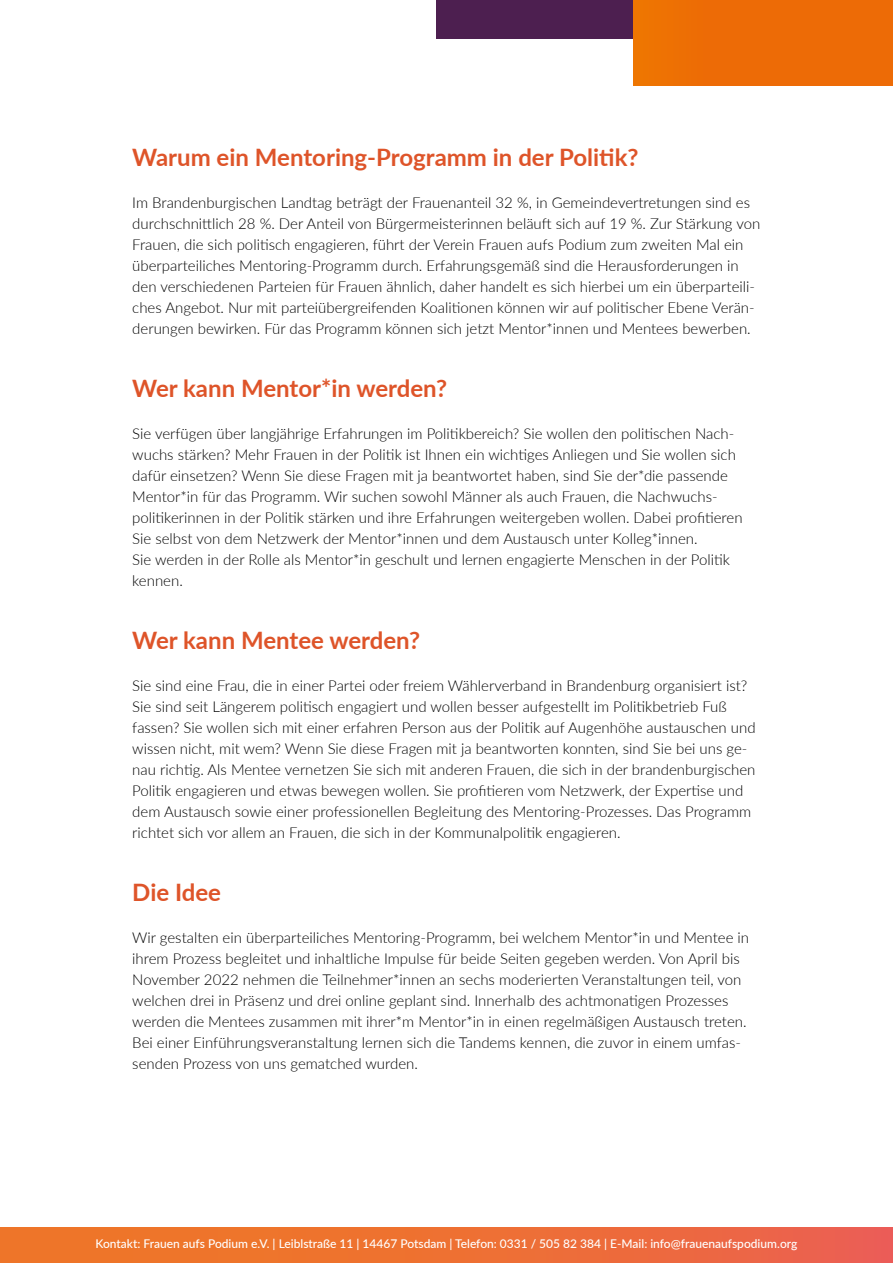
<style>
.page{position:relative;width:893px;height:1263px;background:#fff}
.page>*{position:absolute;margin:0;border:0;box-sizing:border-box;transform-origin:0 0}
.t1{font:700 24px "Lato";color:#de5429}
.t2{font:300 15px/21px "Lato";color:#000}
.t3{font:500 12px "Lato";color:#fff}
</style>
<div class="page">
<div style="left:0;top:1227px;width:893px;height:36px;background:linear-gradient(to right,#ef7a20,#ec624d)"></div>
<div style="left:436px;top:0;width:202px;height:38px;background:#4d1f50"></div>
<div style="left:634px;top:0;width:259px;height:85px;background:#ed6b06"></div>
<h1 class="t1" style="left:132px;top:140px;width:508px">Warum ein Mentoring-Programm in der Politik?</h1>
<p class="t2" style="left:132px;top:192px;width:629px">Im Brandenburgischen Landtag beträgt der Frauenanteil 32 %, in Gemeindevertretungen sind es durchschnittlich 28 %. Der Anteil von Bürgermeisterinnen beläuft sich auf 19 %. Zur Stärkung von Frauen, die sich politisch engagieren, führt der Verein Frauen aufs Podium zum zweiten Mal ein überparteiliches Mentoring-Programm durch. Erfahrungsgemäß sind die Herausforderungen in den verschiedenen Parteien für Frauen ähnlich, daher handelt es sich hierbei um ein überparteili&shy;ches Angebot. Nur mit parteiübergreifenden Koalitionen können wir auf politischer Ebene Verän&shy;derungen bewirken. Für das Programm können sich jetzt Mentor*innen und Mentees bewerben.</p>
<h1 class="t1" style="left:132px;top:371px;width:316px">Wer kann Mentor*in werden?</h1>
<p class="t2" style="left:132px;top:423px;width:612px">Sie verfügen über langjährige Erfahrungen im Politikbereich? Sie wollen den politischen Nach&shy;wuchs stärken? Mehr Frauen in der Politik ist Ihnen ein wichtiges Anliegen und Sie wollen sich dafür einsetzen? Wenn Sie diese Fragen mit ja beantwortet haben, sind Sie der*die passende Mentor*in für das Programm. Wir suchen sowohl Männer als auch Frauen, die Nachwuchs&shy;politikerinnen in der Politik stärken und ihre Erfahrungen weitergeben wollen. Dabei profitieren Sie selbst von dem Netzwerk der Mentor*innen und dem Austausch unter Kolleg*innen.<br>Sie werden in der Rolle als Mentor*in geschult und lernen engagierte Menschen in der Politik kennen.</p>
<h1 class="t1" style="left:132px;top:623px;width:289px">Wer kann Mentee werden?</h1>
<p class="t2" style="left:132px;top:675px;width:625px">Sie sind eine Frau, die in einer Partei oder freiem Wählerverband in Brandenburg organisiert ist?<br>Sie sind seit Längerem politisch engagiert und wollen besser aufgestellt im Politikbetrieb Fuß fassen? Sie wollen sich mit einer erfahren Person aus der Politik auf Augenhöhe austauschen und wissen nicht, mit wem? Wenn Sie diese Fragen mit ja beantworten konnten, sind Sie bei uns ge&shy;nau richtig. Als Mentee vernetzen Sie sich mit anderen Frauen, die sich in der brandenburgischen Politik engagieren und etwas bewegen wollen. Sie profitieren vom Netzwerk, der Expertise und dem Austausch sowie einer professionellen Begleitung des Mentoring-Prozesses. Das Programm richtet sich vor allem an Frauen, die sich in der Kommunalpolitik engagieren.</p>
<h1 class="t1" style="left:132px;top:875px;width:90px">Die Idee</h1>
<p class="t2" style="left:132px;top:927px;width:618px">Wir gestalten ein überparteiliches Mentoring-Programm, bei welchem Mentor*in und Mentee in ihrem Prozess begleitet und inhaltliche Impulse für beide Seiten gegeben werden. Von April bis November 2022 nehmen die Teilnehmer*innen an sechs moderierten Veranstaltungen teil, von welchen drei in Präsenz und drei online geplant sind. Innerhalb des achtmonatigen Prozesses werden die Mentees zusammen mit ihrer*m Mentor*in in einen regelmäßigen Austausch treten.<br>Bei einer Einführungsveranstaltung lernen sich die Tandems kennen, die zuvor in einem umfas&shy;senden Prozess von uns gematched wurden.</p>
<p class="t3" style="left:96px;top:1235px;width:703px">Kontakt: Frauen aufs Podium e.V. | Leiblstraße 11 | 14467 Potsdam | Telefon: 0331 / 505 82 384 | E-Mail: info@frauenaufspodium.org</p>
</div>
